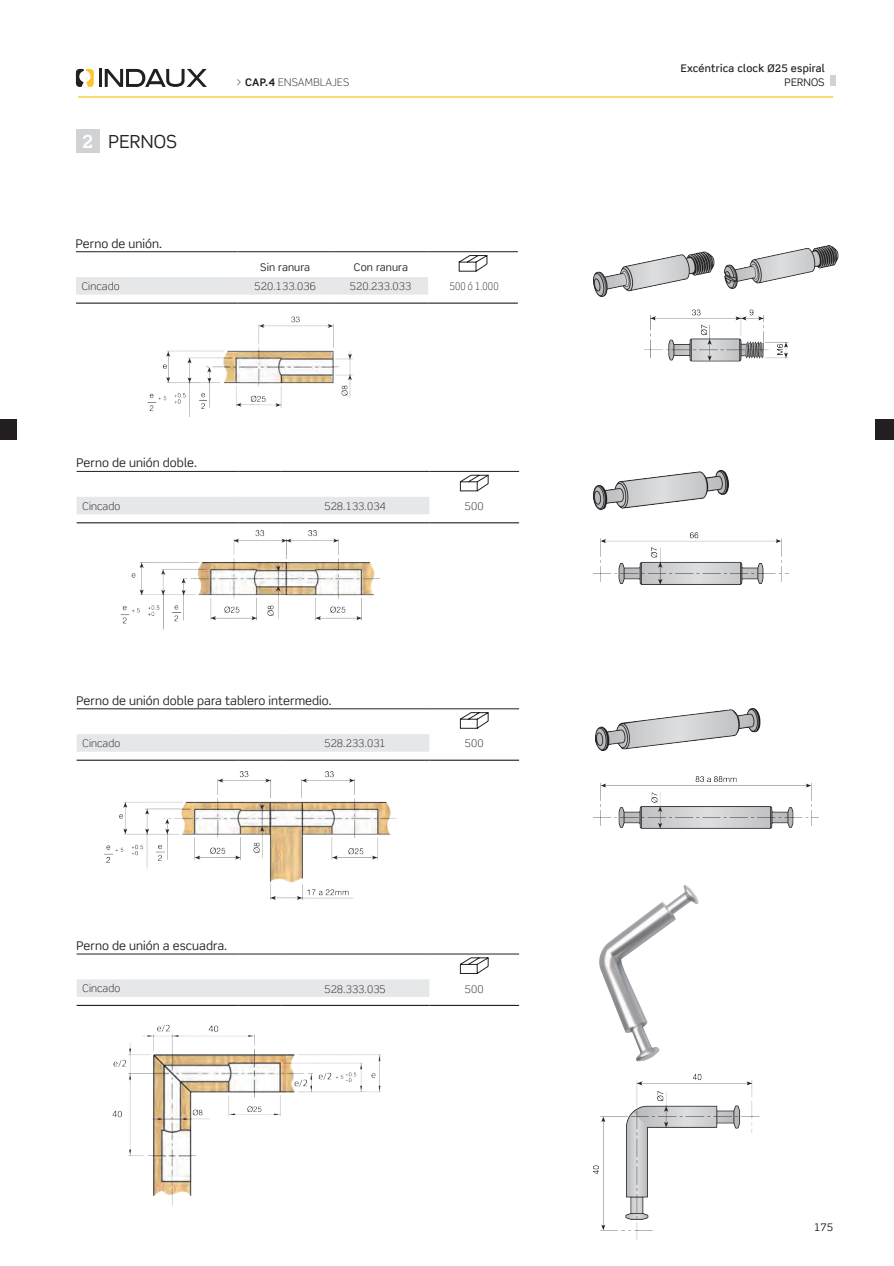
<style>
.page{position:relative;width:894px;height:1266px;background:#fff}
.page>*{position:absolute;margin:0;border:0;box-sizing:border-box;transform-origin:0 0}
.TITULU_1{font:18px "Scene Pro";letter-spacing:.01em;color:#231f20}
.TITULU_1-2{font:700 18px "Scene Pro";color:#fff}
.tabl__TITULO{font:12px "Scene Pro";letter-spacing:.005em;color:#231f20}
.tabl__texto{font:300 10.5px "Scene Pro";letter-spacing:.01em;color:#231f20}
.cab__TITULU_Ø{font:500 10.5px "Scene Pro";letter-spacing:.02em;color:#231f20}
.tabl__titulillo{font:10.5px "Scene Pro";letter-spacing:.01em;color:#231f20}
.tabl__texto-2{font:300 10.5px "Scene Pro";letter-spacing:.03em;color:#231f20}
.tabl__texto-3{font:300 10.5px "Scene Pro";letter-spacing:.01em;color:#231f20;scale:.85 1}
.cab__TITULU_1{font:10.5px "Scene Pro";letter-spacing:.01em;color:#231f20}
.s1{font-weight:700}
</style>
<div class="page">
<hr style="left:78px;top:96px;width:755px;height:2px;background:#fec210">
<svg style="left:76px;top:69px;width:18px;height:18px"></svg>
<hr style="left:99px;top:69px;width:3px;height:18px;background:#231f20">
<svg style="left:105px;top:69px;width:102px;height:18px"></svg>
<div style="left:830px;top:76px;width:5px;height:10px;background:#d1d2d4"></div>
<div style="left:76px;top:278px;width:352px;height:17px;background:#e6e7e9"></div>
<hr style="left:76px;top:251px;width:161px;height:1px;background:#231f20">
<hr style="left:237px;top:251px;width:96px;height:1px;background:#231f20">
<hr style="left:333px;top:251px;width:95px;height:1px;background:#231f20">
<hr style="left:428px;top:251px;width:90px;height:1px;background:#231f20">
<hr style="left:76px;top:303px;width:161px;height:1px;background:#231f20">
<hr style="left:237px;top:303px;width:96px;height:1px;background:#231f20">
<hr style="left:333px;top:303px;width:95px;height:1px;background:#231f20">
<hr style="left:428px;top:303px;width:90px;height:1px;background:#231f20">
<hr style="left:76px;top:277px;width:161px;height:1px;background:#e6e7e9">
<hr style="left:237px;top:277px;width:96px;height:1px;background:#e6e7e9">
<hr style="left:333px;top:277px;width:95px;height:1px;background:#e6e7e9">
<svg style="left:458px;top:255px;width:29px;height:17px"></svg>
<div style="left:77px;top:498px;width:352px;height:16px;background:#e6e7e9"></div>
<hr style="left:77px;top:471px;width:161px;height:1px;background:#231f20">
<hr style="left:238px;top:471px;width:43px;height:1px;background:#231f20">
<hr style="left:281px;top:471px;width:148px;height:1px;background:#231f20">
<hr style="left:429px;top:471px;width:90px;height:1px;background:#231f20">
<hr style="left:77px;top:522px;width:161px;height:1px;background:#231f20">
<hr style="left:238px;top:522px;width:43px;height:1px;background:#231f20">
<hr style="left:281px;top:522px;width:148px;height:1px;background:#231f20">
<hr style="left:429px;top:522px;width:90px;height:1px;background:#231f20">
<hr style="left:77px;top:497px;width:161px;height:1px;background:#e6e7e9">
<hr style="left:238px;top:497px;width:43px;height:1px;background:#e6e7e9">
<hr style="left:281px;top:497px;width:148px;height:1px;background:#e6e7e9">
<svg style="left:460px;top:475px;width:28px;height:16px"></svg>
<div style="left:77px;top:735px;width:352px;height:17px;background:#e6e7e9"></div>
<hr style="left:77px;top:708px;width:161px;height:1px;background:#231f20">
<hr style="left:238px;top:708px;width:43px;height:1px;background:#231f20">
<hr style="left:281px;top:708px;width:148px;height:1px;background:#231f20">
<hr style="left:429px;top:708px;width:90px;height:1px;background:#231f20">
<hr style="left:77px;top:760px;width:161px;height:1px;background:#231f20">
<hr style="left:238px;top:760px;width:43px;height:1px;background:#231f20">
<hr style="left:281px;top:760px;width:148px;height:1px;background:#231f20">
<hr style="left:429px;top:760px;width:90px;height:1px;background:#231f20">
<hr style="left:77px;top:734px;width:161px;height:1px;background:#e6e7e9">
<hr style="left:238px;top:734px;width:43px;height:1px;background:#e6e7e9">
<hr style="left:281px;top:734px;width:148px;height:1px;background:#e6e7e9">
<svg style="left:460px;top:712px;width:28px;height:17px"></svg>
<div style="left:77px;top:981px;width:352px;height:16px;background:#e6e7e9"></div>
<hr style="left:77px;top:954px;width:161px;height:1px;background:#231f20">
<hr style="left:238px;top:954px;width:43px;height:1px;background:#231f20">
<hr style="left:281px;top:954px;width:148px;height:1px;background:#231f20">
<hr style="left:429px;top:954px;width:90px;height:1px;background:#231f20">
<hr style="left:77px;top:1005px;width:161px;height:1px;background:#231f20">
<hr style="left:238px;top:1005px;width:43px;height:1px;background:#231f20">
<hr style="left:281px;top:1005px;width:148px;height:1px;background:#231f20">
<hr style="left:429px;top:1005px;width:90px;height:1px;background:#231f20">
<hr style="left:77px;top:980px;width:161px;height:1px;background:#e6e7e9">
<hr style="left:238px;top:980px;width:43px;height:1px;background:#e6e7e9">
<hr style="left:281px;top:980px;width:148px;height:1px;background:#e6e7e9">
<svg style="left:460px;top:957px;width:28px;height:17px"></svg>
<div style="left:76px;top:129px;width:24px;height:24px;background:#d1d2d4"></div>
<img style="left:644px;top:309px;width:144px;height:52px">
<img style="left:593px;top:251px;width:121px;height:45px">
<img style="left:593px;top:776px;width:225px;height:53px">
<img style="left:595px;top:708px;width:165px;height:43px">
<img style="left:599px;top:884px;width:100px;height:177px">
<img style="left:593px;top:1075px;width:166px;height:165px">
<img style="left:593px;top:532px;width:195px;height:53px">
<img style="left:593px;top:471px;width:135px;height:38px">
<img style="left:147px;top:316px;width:206px;height:101px">
<img style="left:120px;top:530px;width:260px;height:100px">
<img style="left:104px;top:771px;width:293px;height:129px">
<img style="left:112px;top:1024px;width:270px;height:182px">
<img style="left:725px;top:246px;width:113px;height:42px">
<div style="left:875px;top:419px;width:19px;height:21px;background:#231f20"></div>
<div style="left:0;top:419px;width:17px;height:21px;background:#231f20"></div>
<p class="TITULU_1-2" style="left:82px;top:130px;width:13px">2</p>
<p class="TITULU_1" style="left:108px;top:130px;width:70px">PERNOS</p>
<p class="tabl__TITULO" style="left:76px;top:236px;width:88px">Perno de unión.</p>
<p class="tabl__texto-2" style="left:236px;top:76px;width:115px">&gt; <span class="s1">CAP.4</span> ENSAMBLAJES</p>
<p class="tabl__titulillo" style="left:260px;top:261px;width:51px">Sin ranura</p>
<p class="tabl__titulillo" style="left:354px;top:261px;width:55px">Con ranura</p>
<p class="tabl__texto" style="left:82px;top:280px;width:39px">Cincado</p>
<p class="tabl__texto-3" style="left:450px;top:280px;width:59px">500 ó 1.000</p>
<p class="tabl__texto" style="left:254px;top:280px;width:63px">520.133.036</p>
<p class="tabl__texto" style="left:350px;top:280px;width:63px">520.233.033</p>
<p class="tabl__TITULO" style="left:77px;top:455px;width:122px">Perno de unión doble.</p>
<p class="tabl__texto" style="left:83px;top:499px;width:39px">Cincado</p>
<p class="tabl__texto" style="left:324px;top:500px;width:63px">528.133.034</p>
<p class="tabl__texto" style="left:465px;top:500px;width:20px">500</p>
<p class="tabl__TITULO" style="left:77px;top:693px;width:257px">Perno de unión doble para tablero intermedio.</p>
<p class="tabl__texto" style="left:83px;top:737px;width:39px">Cincado</p>
<p class="tabl__texto" style="left:324px;top:737px;width:63px">528.233.031</p>
<p class="tabl__texto" style="left:465px;top:737px;width:20px">500</p>
<p class="tabl__TITULO" style="left:77px;top:938px;width:152px">Perno de unión a escuadra.</p>
<p class="tabl__texto" style="left:83px;top:982px;width:39px">Cincado</p>
<p class="tabl__texto" style="left:324px;top:982px;width:63px">528.333.035</p>
<p class="tabl__texto" style="left:465px;top:982px;width:20px">500</p>
<p class="cab__TITULU_Ø" style="left:680px;top:62px;width:145px">Excéntrica clock Ø25 espiral</p>
<p class="cab__TITULU_1" style="left:784px;top:76px;width:42px">PERNOS</p>
<p class="tabl__titulillo" style="left:814px;top:1220px;width:21px">175</p>
</div>
